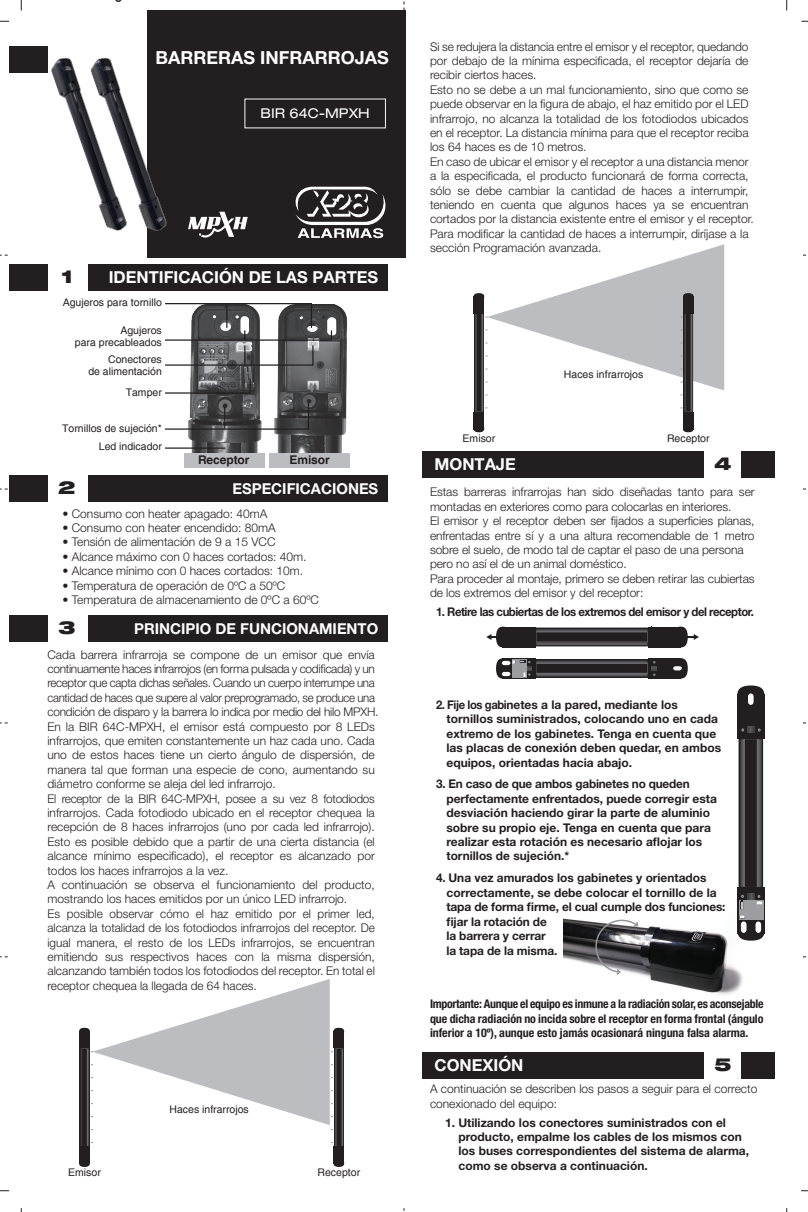
<style>
.page{position:relative;width:808px;height:1212px;background:#fff}
.page>*{position:absolute;margin:0;border:0;box-sizing:border-box;transform-origin:0 0}
.t1{font:700 18px "Helvetica Neue LT Std";color:#fff}
.t2{font:900 expanded 18px "Helvetica Neue LT Std";color:#231f20}
.t3{font:700 16.5px "Helvetica Neue LT Std";color:#fff}
.t4{font:700 15px "Helvetica Neue LT Std";color:#fff}
.t5{font:expanded 13.5px "Helvetica Neue LT Std";color:#fff}
.t6{font:300 12px/14.4px "Helvetica Neue LT Std";color:#231f20}
.t7{font:700 12px/14.4px "Helvetica Neue LT Std";color:#231f20}
.t8{font:700 12px/14.4px "Helvetica Neue LT Std";color:#231f20;scale:.94 1}
.t9{font:700 condensed 12px/14.4px "Helvetica Neue LT Std";letter-spacing:-.005em;color:#231f20;text-align:justify}
.t10{font:700 12px "Helvetica Neue LT Std";letter-spacing:-.04em;color:#231f20;scale:.95 1}
.t11{font:700 12px "Helvetica";letter-spacing:-.005em;color:#231f20}
.t12{font:10.5px/12px "Helvetica";color:#231f20;text-align:right}
</style>
<div class="page">
<img style="left:563px;top:918px;width:180px;height:77px">
<svg style="left:595px;top:920px;width:44px;height:56px"></svg>
<div style="left:147px;top:10px;width:258px;height:248px;background:#231f20"></div>
<div style="left:89px;top:264px;width:299px;height:26px;background:#231f20"></div>
<div style="left:9px;top:264px;width:38px;height:26px;background:#231f20"></div>
<div style="left:89px;top:615px;width:299px;height:26px;background:#231f20"></div>
<div style="left:9px;top:615px;width:38px;height:26px;background:#231f20"></div>
<div style="left:89px;top:475px;width:299px;height:26px;background:#231f20"></div>
<div style="left:9px;top:475px;width:38px;height:26px;background:#231f20"></div>
<div style="left:9px;top:47px;width:38px;height:26px;background:#231f20"></div>
<svg style="left:188px;top:212px;width:60px;height:26px"></svg>
<svg style="left:295px;top:186px;width:91px;height:52px"></svg>
<img style="left:47px;top:51px;width:36px;height:98px">
<img style="left:83px;top:57px;width:84px;height:174px">
<div style="left:423px;top:451px;width:281px;height:26px;background:#231f20"></div>
<div style="left:741px;top:451px;width:33px;height:26px;background:#231f20"></div>
<div style="left:423px;top:1052px;width:281px;height:26px;background:#231f20"></div>
<div style="left:741px;top:1052px;width:33px;height:26px;background:#231f20"></div>
<div style="left:333px;top:1148px;width:11px;height:16px;background:#231f20"></div>
<svg style="left:333px;top:1164px;width:11px;height:3px"></svg>
<div style="left:79px;top:1148px;width:11px;height:16px;background:#231f20"></div>
<svg style="left:79px;top:1164px;width:11px;height:3px"></svg>
<svg style="left:79px;top:979px;width:265px;height:169px"></svg>
<div style="left:474px;top:414px;width:10px;height:15px;background:#231f20"></div>
<svg style="left:474px;top:429px;width:10px;height:3px"></svg>
<div style="left:683px;top:414px;width:11px;height:15px;background:#231f20"></div>
<svg style="left:683px;top:429px;width:11px;height:3px"></svg>
<svg style="left:474px;top:244px;width:250px;height:170px"></svg>
<img style="left:184px;top:304px;width:164px;height:160px">
<hr style="left:165px;top:447px;width:60px;height:2px;background:#231f20">
<svg style="left:165px;top:303px;width:168px;height:63px"></svg>
<svg style="left:165px;top:377px;width:86px;height:17px"></svg>
<svg style="left:165px;top:400px;width:145px;height:30px"></svg>
<div style="left:185px;top:453px;width:80px;height:15px;background:#bcbdc0"></div>
<div style="left:270px;top:453px;width:80px;height:15px;background:#bcbdc0"></div>
<div style="left:502px;top:626px;width:30px;height:21px;background:#231f20"></div>
<div style="left:651px;top:626px;width:30px;height:21px;background:#231f20"></div>
<svg style="left:681px;top:627px;width:7px;height:20px"></svg>
<svg style="left:532px;top:627px;width:119px;height:20px;background:#403d3f"></svg>
<svg style="left:486px;top:627px;width:16px;height:20px"></svg>
<svg style="left:496px;top:658px;width:192px;height:21px;background:#4c494b"></svg>
<hr style="left:673px;top:636px;width:21px;height:2px;background:#231f20">
<svg style="left:694px;top:634px;width:5px;height:6px"></svg>
<svg style="left:737px;top:685px;width:27px;height:256px;background:#4c4a4b"></svg>
<h1 class="t1" style="left:155px;top:47px;width:235px">BARRERAS INFRARROJAS</h1>
<p class="t5" style="left:261px;top:105px;width:111px">BIR 64C-MPXH</p>
<h1 class="t2" style="left:61px;top:265px;width:13px">1</h1>
<h2 class="t3" style="left:109px;top:267px;width:271px">IDENTIFICACIÓN DE LAS PARTES</h2>
<p class="t12" style="left:63px;top:297px;width:101px">Agujeros para tornillo</p>
<p class="t12" style="left:75px;top:324px;width:88px">Agujeros<br>para precableados</p>
<p class="t12" style="left:88px;top:353px;width:75px">Conectores<br>de alimentación</p>
<p class="t12" style="left:126px;top:386px;width:38px">Tamper</p>
<p class="t12" style="left:62px;top:419px;width:101px;line-height:18.8px">Tornillos de sujeción*<br>Led indicador</p>
<p class="t11" style="left:198px;top:453px;width:53px">Receptor</p>
<p class="t11" style="left:289px;top:453px;width:42px">Emisor</p>
<h1 class="t2" style="left:58px;top:476px;width:19px">2</h1>
<p class="t4" style="left:232px;top:479px;width:147px">ESPECIFICACIONES</p>
<p class="t6" style="left:62px;top:506px;width:206px">• Consumo con heater apagado: 40mA</p>
<p class="t6" style="left:62px;top:520px;width:215px">• Consumo con heater encendido: 80mA</p>
<p class="t6" style="left:62px;top:535px;width:214px">• Tensión de alimentación de 9 a 15 VCC</p>
<p class="t6" style="left:62px;top:549px;width:246px">• Alcance máximo con 0 haces cortados: 40m.</p>
<p class="t6" style="left:62px;top:563px;width:242px">• Alcance mínimo con 0 haces cortados: 10m.</p>
<p class="t6" style="left:62px;top:578px;width:224px">• Temperatura de operación de 0ºC a 50ºC</p>
<p class="t6" style="left:62px;top:592px;width:258px">• Temperatura de almacenamiento de 0ºC a 60ºC</p>
<h1 class="t2" style="left:58px;top:616px;width:19px">3</h1>
<p class="t4" style="left:134px;top:619px;width:246px">PRINCIPIO DE FUNCIONAMIENTO</p>
<p class="t6" style="left:47px;top:647px;width:333px">Cada barrera infrarroja se compone de un emisor que envía continuamente haces infrarrojos (en forma pulsada y codificada) y un receptor que capta dichas señales. Cuando un cuerpo interrumpe una cantidad de haces que supere al valor preprogramado, se produce una condición de disparo y la barrera lo indica por medio del hilo MPXH.<br>En la BIR 64C-MPXH, el emisor está compuesto por 8 LEDs infrarrojos, que emiten constantemente un haz cada uno. Cada uno de estos haces tiene un cierto ángulo de dispersión, de manera tal que forman una especie de cono, aumentando su diámetro conforme se aleja del led infrarrojo.<br>El receptor de la BIR 64C-MPXH, posee a su vez 8 fotodiodos infrarrojos. Cada fotodiodo ubicado en el receptor chequea la recepción de 8 haces infrarrojos (uno por cada led infrarrojo).<br>Esto es posible debido que a partir de una cierta distancia (el alcance mínimo especificado), el receptor es alcanzado por todos los haces infrarrojos a la vez.<br>A continuación se observa el funcionamiento del producto, mostrando los haces emitidos por un único LED infrarrojo.<br>Es posible observar cómo el haz emitido por el primer led, alcanza la totalidad de los fotodiodos infrarrojos del receptor. De igual manera, el resto de los LEDs infrarrojos, se encuentran emitiendo sus respectivos haces con la misma dispersión, alcanzando también todos los fotodiodos del receptor. En total el receptor chequea la llegada de 64 haces.</p>
<p class="t12" style="left:170px;top:1103px;width:81px">Haces infrarrojos</p>
<p class="t12" style="left:68px;top:1167px;width:34px">Emisor</p>
<p class="t12" style="left:318px;top:1167px;width:44px">Receptor</p>
<p class="t6" style="left:430px;top:39px;width:325px">Si se redujera la distancia entre el emisor y el receptor, quedando por debajo de la mínima especificada, el receptor dejaría de recibir ciertos haces.<br>Esto no se debe a un mal funcionamiento, sino que como se puede observar en la figura de abajo, el haz emitido por el LED infrarrojo, no alcanza la totalidad de los fotodiodos ubicados en el receptor. La distancia mínima para que el receptor reciba los 64 haces es de 10 metros.<br>En caso de ubicar el emisor y el receptor a una distancia menor a la especificada, el producto funcionará de forma correcta, sólo se debe cambiar la cantidad de haces a interrumpir, teniendo en cuenta que algunos haces ya se encuentran cortados por la distancia existente entre el emisor y el receptor.<br>Para modificar la cantidad de haces a interrumpir, diríjase a la sección Programación avanzada.</p>
<p class="t12" style="left:564px;top:369px;width:81px">Haces infrarrojos</p>
<p class="t12" style="left:463px;top:432px;width:34px">Emisor</p>
<p class="t12" style="left:667px;top:432px;width:44px">Receptor</p>
<h2 class="t3" style="left:434px;top:454px;width:83px">MONTAJE</h2>
<h1 class="t2" style="left:714px;top:452px;width:19px">4</h1>
<p class="t6" style="left:430px;top:485px;width:326px">Estas barreras infrarrojas han sido diseñadas tanto para ser montadas en exteriores como para colocarlas en interiores.<br>El emisor y el receptor deben ser fijados a superficies planas, enfrentadas entre sí y a una altura recomendable de 1 metro sobre el suelo, de modo tal de captar el paso de una persona pero no así el de un animal doméstico.<br>Para proceder al montaje, primero se deben retirar las cubiertas de los extremos del emisor y del receptor:</p>
<p class="t10" style="left:436px;top:604px;width:336px">1. Retire las cubiertas de los extremos del emisor y del receptor.</p>
<p class="t8" style="left:446px;top:697px;width:294px;text-indent:-11px">2. Fije los gabinetes a la pared, mediante los tornillos suministrados, colocando uno en cada extremo de los gabinetes. Tenga en cuenta que las placas de conexión deben quedar, en ambos equipos, orientadas hacia abajo.</p>
<p class="t7" style="left:446px;top:777px;width:272px;text-indent:-10px">3. En caso de que ambos gabinetes no queden perfectamente enfrentados, puede corregir esta desviación haciendo girar la parte de aluminio sobre su propio eje. Tenga en cuenta que para realizar esta rotación es necesario aflojar los tornillos de sujeción.*</p>
<p class="t7" style="left:446px;top:870px;width:281px;text-indent:-10px">4. Una vez amurados los gabinetes y orientados correctamente, se debe colocar el tornillo de la tapa de forma firme, el cual cumple dos funciones:</p>
<p class="t7" style="left:446px;top:914px;width:112px">fijar la rotación de la barrera y cerrar la tapa de la misma.</p>
<p class="t9" style="left:430px;top:997px;width:335px">Importante: Aunque el equipo es inmune a la radiación solar, es aconsejable que dicha radiación no incida sobre el receptor en forma frontal (ángulo inferior a 10º), aunque esto jamás ocasionará ninguna falsa alarma.</p>
<h2 class="t3" style="left:434px;top:1055px;width:90px">CONEXIÓN</h2>
<h1 class="t2" style="left:714px;top:1053px;width:19px">5</h1>
<p class="t6" style="left:430px;top:1081px;width:329px">A continuación se describen los pasos a seguir para el correcto conexionado del equipo:</p>
<p class="t7" style="left:458px;top:1115px;width:292px;text-indent:-14px">1. Utilizando los conectores suministrados con el producto, empalme los cables de los mismos con los buses correspondientes del sistema de alarma, como se observa a continuación.</p>
</div>
